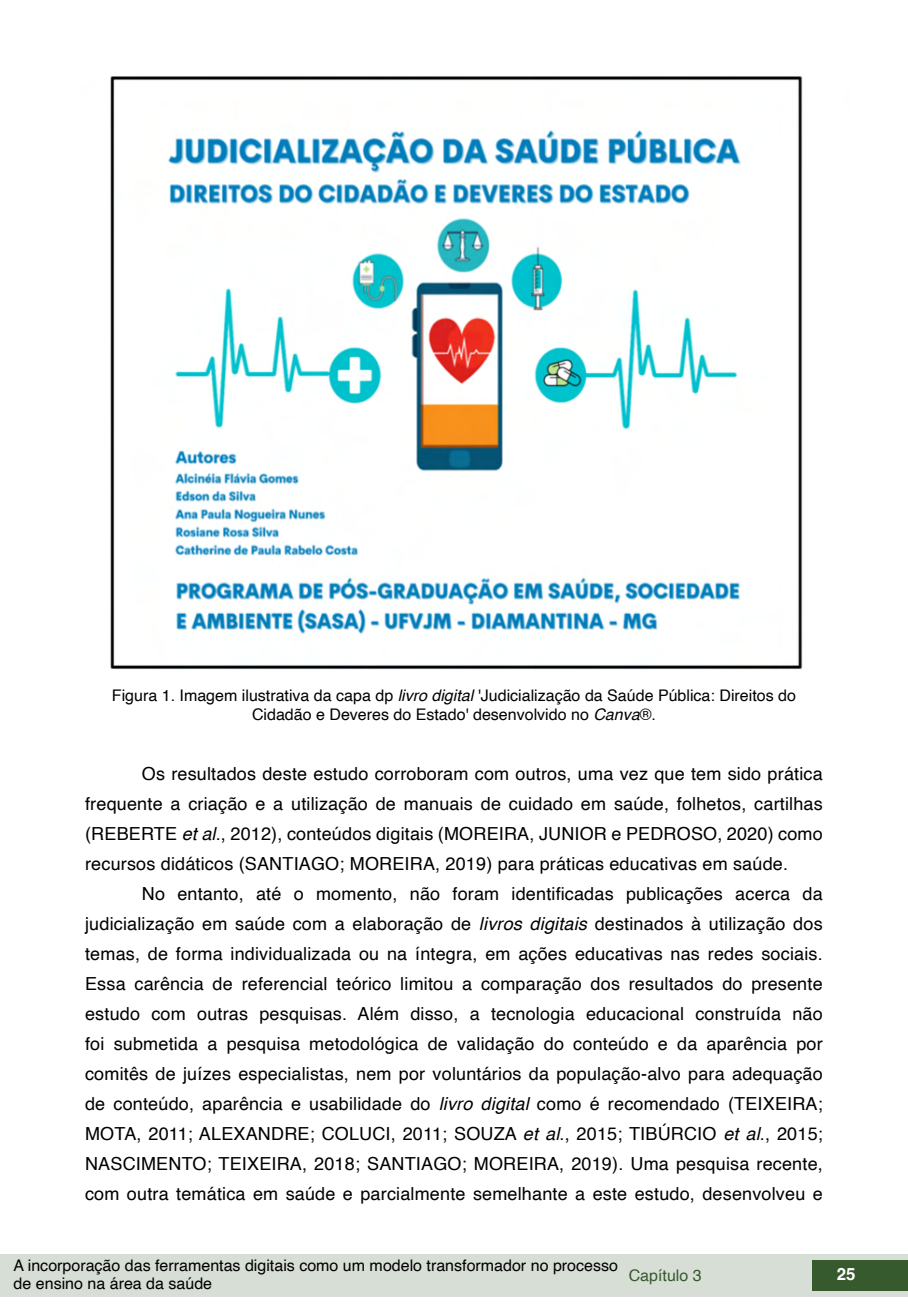
<style>
.page{position:relative;width:908px;height:1304px;background:#fff}
.page>*{position:absolute;margin:0;border:0;box-sizing:border-box;transform-origin:0 0}
.t1{font:18px/30px "Helvetica";letter-spacing:.01em;color:#000;text-align:justify}
.t2{font:700 16.8px "Helvetica";color:#fff}
.t3{font:16px/18.2px "Helvetica";color:#000}
.t4{font:16px "Helvetica";color:#36592e}
.s1{font-style:italic}
</style>
<div class="page">
<div style="left:0;top:1254px;width:906px;height:43px;background:#d7ded5"></div>
<div style="left:812px;top:1261px;width:95px;height:30px;background:#36592e"></div>
<img style="left:110px;top:76px;width:693px;height:594px">
<p class="t3" style="left:112px;top:686px;width:685px;line-height:19.2px;text-align:center">Figura 1. Imagem ilustrativa da capa dp <span class="s1">livro digital</span> 'Judicialização da Saúde Pública: Direitos do<br>Cidadão e Deveres do Estado' desenvolvido no <span class="s1">Canva</span>®.</p>
<p class="t1" style="left:85px;top:760px;width:738px;text-indent:57px">Os resultados deste estudo corroboram com outros, uma vez que tem sido prática frequente a criação e a utilização de manuais de cuidado em saúde, folhetos, cartilhas (REBERTE <span class="s1">et al</span>., 2012), conteúdos digitais (MOREIRA, JUNIOR e PEDROSO, 2020) como recursos didáticos (SANTIAGO; MOREIRA, 2019) para práticas educativas em saúde.</p>
<p class="t1" style="left:85px;top:880px;width:739px;text-indent:57px">No entanto, até o momento, não foram identificadas publicações acerca da judicialização em saúde com a elaboração de <span class="s1">livros digitais</span> destinados à utilização dos temas, de forma individualizada ou na íntegra, em ações educativas nas redes sociais.<br>Essa carência de referencial teórico limitou a comparação dos resultados do presente estudo com outras pesquisas. Além disso, a tecnologia educacional construída não foi submetida a pesquisa metodológica de validação do conteúdo e da aparência por comitês de juízes especialistas, nem por voluntários da população-alvo para adequação de conteúdo, aparência e usabilidade do <span class="s1">livro digital</span> como é recomendado (TEIXEIRA; MOTA, 2011; ALEXANDRE; COLUCI, 2011; SOUZA <span class="s1">et al</span>., 2015; TIBÚRCIO <span class="s1">et al</span>., 2015; NASCIMENTO; TEIXEIRA, 2018; SANTIAGO; MOREIRA, 2019). Uma pesquisa recente, com outra temática em saúde e parcialmente semelhante a este estudo, desenvolveu e</p>
<p class="t3" style="left:14px;top:1257px;width:605px">A incorporação das ferramentas digitais como um modelo transformador no processo de ensino na área da saúde</p>
<p class="t4" style="left:628px;top:1263px;width:74px">Capítulo 3</p>
<p class="t2" style="left:836px;top:1264px;width:20px">25</p>
</div>
